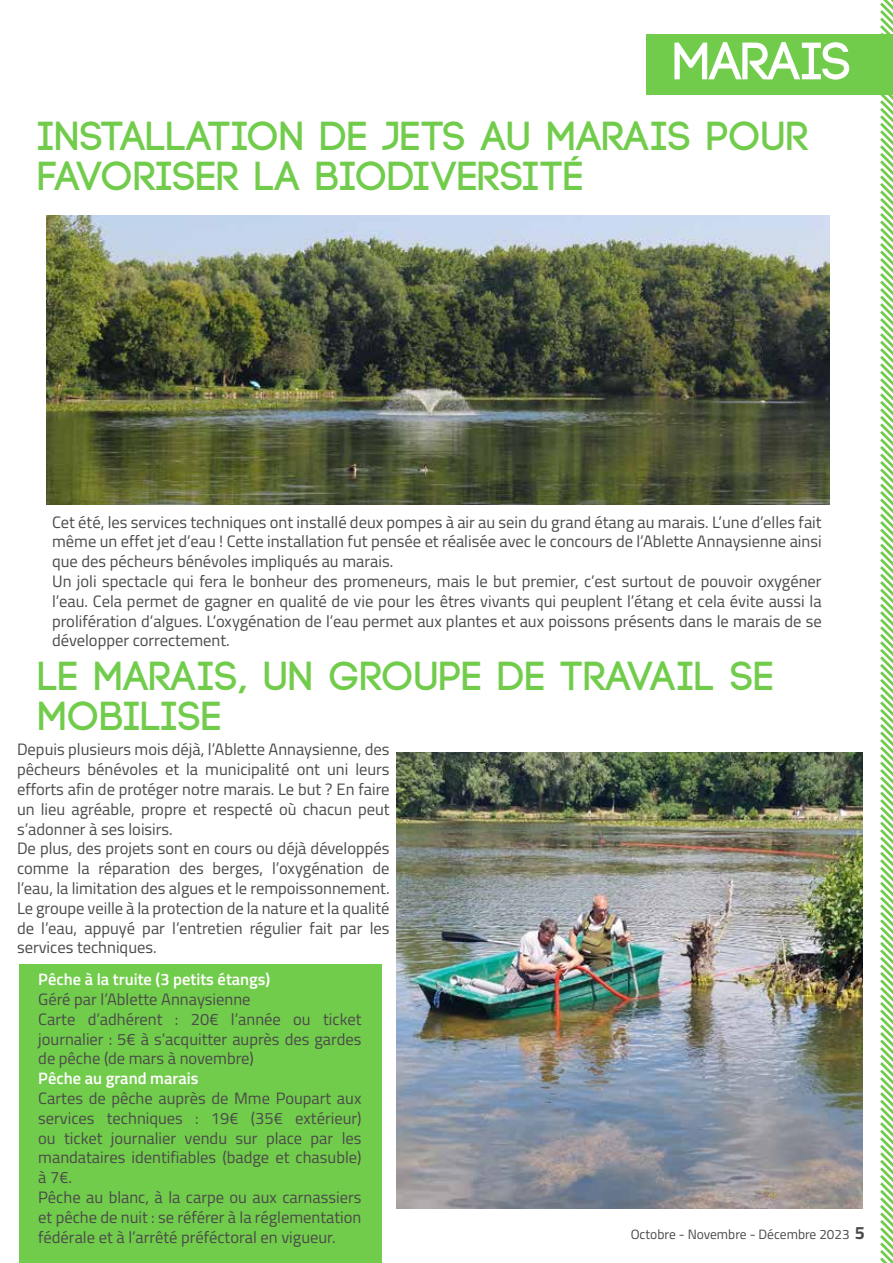
<style>
.page{position:relative;width:893px;height:1263px;background:#fff}
.page>*{position:absolute;margin:0;border:0;box-sizing:border-box;transform-origin:0 0}
.t1{font:700 52.5px "Code";color:#fff}
.t2{font:700 40.5px/40.5px "Code";letter-spacing:.03em;color:#72cc4c}
.t3{font:16.5px/19.8px "Titillium";color:#4a4a49}
.t4{font:600 16.5px "Titillium";color:#fff}
.t5{font:13.5px "Titillium";color:#4a4a49}
.s1{font-weight:700;font-size:18px}
</style>
<div class="page">
<svg style="left:877px;top:0;width:16px;height:1263px"></svg>
<div style="left:646px;top:34px;width:247px;height:60px;background:#72cc4c"></div>
<img style="left:46px;top:215px;width:783px;height:290px">
<img style="left:396px;top:753px;width:466px;height:456px">
<div style="left:19px;top:965px;width:363px;height:298px;background:#72cc4c"></div>
<h1 class="t1" style="left:673px;top:35px;width:179px">MARAIS</h1>
<h2 class="t2" style="left:39px;top:117px;width:107px">INSTALLA</h2>
<h2 class="t2" style="left:39px;top:117px;width:771px;text-indent:171px">TION DE JETS AU MARAIS POUR<br>FAVORISER LA BIODIVERSITÉ</h2>
<p class="t3" style="left:52px;top:511px;width:771px">Cet été, les services techniques ont installé deux pompes à air au sein du grand étang au marais. L’une d’elles fait même un effet jet d’eau ! Cette installation fut pensée et réalisée avec le concours de l’Ablette Annaysienne ainsi que des pécheurs bénévoles impliqués au marais.<br>Un joli spectacle qui fera le bonheur des promeneurs, mais le but premier, c’est surtout de pouvoir oxygéner l’eau. Cela permet de gagner en qualité de vie pour les êtres vivants qui peuplent l’étang et cela évite aussi la prolifération d’algues. L’oxygénation de l’eau permet aux plantes et aux poissons présents dans le marais de se développer correctement.</p>
<h2 class="t2" style="left:39px;top:657px;width:570px">LE MARAIS, UN GROUPE DE TRAVA</h2>
<h2 class="t2" style="left:678px;top:657px;width:97px">IL SE</h2>
<h2 class="t2" style="left:39px;top:697px;width:184px">MOBILISE</h2>
<p class="t3" style="left:17px;top:739px;width:374px">Depuis plusieurs mois déjà, l’Ablette Annaysienne, des pêcheurs bénévoles et la municipalité ont uni leurs efforts afin de protéger notre marais. Le but ? En faire un lieu agréable, propre et respecté où chacun peut s’adonner à ses loisirs.<br>De plus, des projets sont en cours ou déjà développés comme la réparation des berges, l’oxygénation de l’eau, la limitation des algues et le rempoissonnement.<br>Le groupe veille à la protection de la nature et la qualité de l’eau, appuyé par l’entretien régulier fait par les services techniques.</p>
<p class="t4" style="left:38px;top:967px;width:234px">Pêche à la truite (3 petits étangs)</p>
<p class="t3" style="left:38px;top:988px;width:325px">Géré par l’Ablette Annaysienne<br>Carte d’adhérent : 20€ l’année ou ticket journalier : 5€ à s’acquitter auprès des gardes de pêche (de mars à novembre)</p>
<p class="t4" style="left:38px;top:1066px;width:162px">Pêche au grand marais</p>
<p class="t3" style="left:38px;top:1087px;width:325px">Cartes de pêche auprès de Mme Poupart aux services techniques : 19€ (35€ extérieur) ou ticket journalier vendu sur place par les mandataires identifiables (badge et chasuble) à 7€.<br>Pêche au blanc, à la carpe ou aux carnassiers et pêche de nuit : se référer à la réglementation fédérale et à l’arrêté préféctoral en vigueur.</p>
<p class="t5" style="left:631px;top:1224px;width:236px">Octobre - Novembre - Décembre 2023 <span class="s1">5</span></p>
</div>
